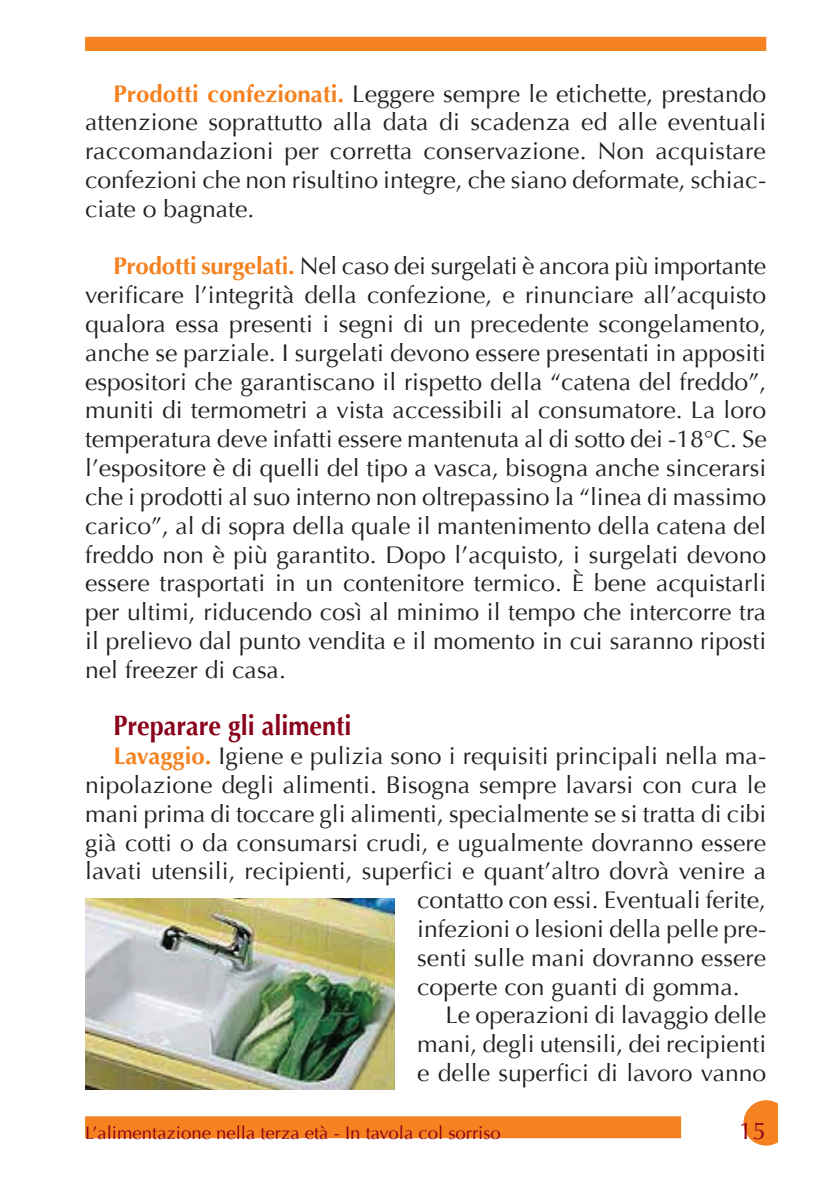
<style>
.page{position:relative;width:840px;height:1191px;background:#fff}
.page>*{position:absolute;margin:0;border:0;box-sizing:border-box;transform-origin:0 0}
.t1{font:700 28px "Optima";color:#8a011b;scale:.9 1}
.t2{font:24px/28.8px "Optima";color:#231f20;text-align:justify}
.t3{font:24px "Optima";color:#8a011b}
.t4{font:18px "Optima";color:#8a011b}
.s1{font-weight:700;color:#f58220}
</style>
<div class="page">
<div style="left:86px;top:1117px;width:593px;height:20px;background:#f58220"></div>
<div style="left:85px;top:1116px;width:595px;height:22px;border:2px solid #f58220"></div>
<div style="left:744px;top:1101px;width:43px;height:43px;background:#f58220;border-radius:50%"></div>
<div style="left:743px;top:1100px;width:45px;height:45px;border:2px solid #f58220;border-radius:50%"></div>
<div style="left:778px;top:1101px;width:9px;height:43px;background:#fff"></div>
<div style="left:86px;top:38px;width:678px;height:12px;background:#f58220"></div>
<div style="left:85px;top:37px;width:680px;height:14px;border:2px solid #f58220"></div>
<img style="left:85px;top:898px;width:309px;height:191px">
<p class="t2" style="left:85px;top:79px;width:682px;text-indent:28px"><span class="s1">Prodotti confezionati.</span> Leggere sempre le etichette, prestando attenzione soprattutto alla data di scadenza ed alle eventuali raccomandazioni per corretta conservazione. Non acquistare confezioni che non risultino integre, che siano deformate, schiac&shy;ciate o bagnate.</p>
<p class="t2" style="left:85px;top:252px;width:682px;text-indent:28px"><span class="s1">Prodotti surgelati.</span> Nel caso dei surgelati è ancora più importante verificare l’integrità della confezione, e rinunciare all’acquisto qualora essa presenti i segni di un precedente scongelamento, anche se parziale. I surgelati devono essere presentati in appositi espositori che garantiscano il rispetto della “catena del freddo”, muniti di termometri a vista accessibili al consumatore. La loro temperatura deve infatti essere mantenuta al di sotto dei -18°C. Se l’espositore è di quelli del tipo a vasca, bisogna anche sincerarsi che i prodotti al suo interno non oltrepassino la “linea di massimo carico”, al di sopra della quale il mantenimento della catena del freddo non è più garantito. Dopo l’acquisto, i surgelati devono essere trasportati in un contenitore termico. È bene acquistarli per ultimi, riducendo così al minimo il tempo che intercorre tra il prelievo dal punto vendita e il momento in cui saranno riposti nel freezer di casa.</p>
<p class="t1" style="left:113px;top:709px;width:266px">Preparare gli alimenti</p>
<p class="t2" style="left:113px;top:742px;width:654px"><span class="s1">Lavaggio.</span> Igiene e pulizia sono i requisiti principali nella ma-</p>
<p class="t2" style="left:85px;top:770px;width:682px">nipolazione degli alimenti. Bisogna sempre lavarsi con cura le</p>
<p class="t2" style="left:85px;top:799px;width:682px">mani prima di toccare gli alimenti, specialmente se si tratta di cibi</p>
<p class="t2" style="left:85px;top:828px;width:682px">già cotti o da consumarsi crudi, e ugualmente dovranno essere</p>
<p class="t2" style="left:85px;top:857px;width:682px">lavati utensili, recipienti, superfici e quant’altro dovrà venire a</p>
<p class="t2" style="left:417px;top:886px;width:350px">contatto con essi. Eventuali ferite,</p>
<p class="t2" style="left:417px;top:914px;width:350px">infezioni o lesioni della pelle pre-</p>
<p class="t2" style="left:417px;top:943px;width:350px">senti sulle mani dovranno essere</p>
<p class="t2" style="left:417px;top:972px;width:324px">coperte con guanti di gomma.</p>
<p class="t2" style="left:445px;top:1001px;width:322px">Le operazioni di lavaggio delle</p>
<p class="t2" style="left:417px;top:1030px;width:350px">mani, degli utensili, dei recipienti</p>
<p class="t2" style="left:417px;top:1058px;width:350px">e delle superfici di lavoro vanno</p>
<p class="t4" style="left:85px;top:1122px;width:417px">L’alimentazione nella terza età - In tavola col sorriso</p>
<p class="t3" style="left:738px;top:1117px;width:29px">15</p>
</div>
